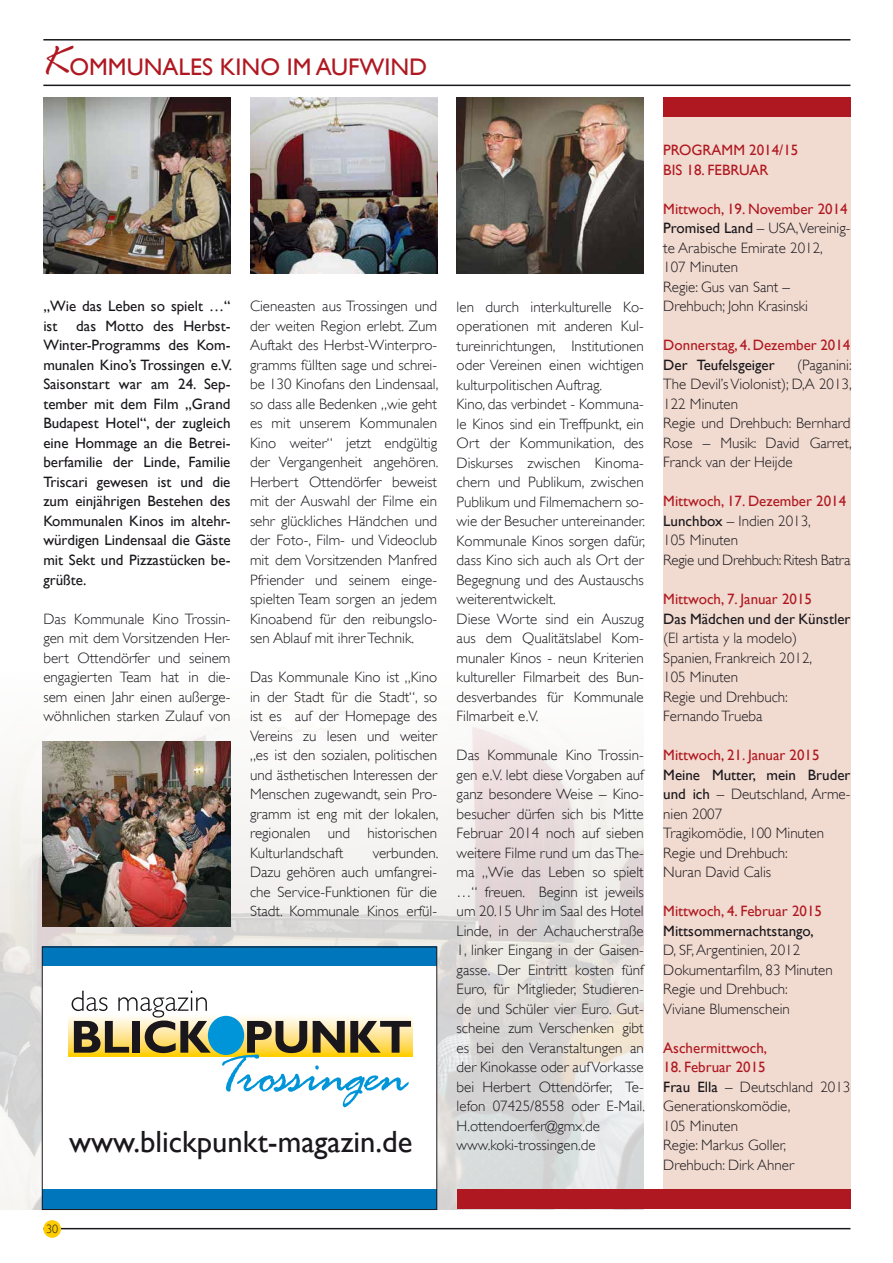
<style>
.page{position:relative;width:893px;height:1263px;background:#fff}
.page>*{position:absolute;margin:0;border:0;box-sizing:border-box;transform-origin:0 0}
.t1{font:30.6px "Gill Sans";color:#1a171c}
.t2{font:24px "Gill Sans";color:#b01821}
.t3{font:300 15px/19.5px "Gill Sans";color:#1a171c}
.t4{font:15px/19.5px "Gill Sans";color:#1a171c}
.t5{font:15px/19.5px "Gill Sans";color:#b01821}
.t6{font:300 15px/19.5px "Gill Sans";letter-spacing:-.02em;color:#1a171c}
.t7{font:300 12px "Gill Sans";color:#1a171c}
.s1{font-family:"Rage Italic Plain";font-size:42px}
.s2{font-weight:400;color:#b01821}
.s3{font-weight:400}
</style>
<div class="page">
<hr style="left:43px;top:1228px;width:807px;height:1px;background:#1a171c">
<div style="left:43px;top:1220px;width:18px;height:18px;background:#fecc00;border-radius:50%"></div>
<div style="left:663px;top:97px;width:187px;height:1112px;background:#f1dbd0"></div>
<img style="left:0;top:705px;width:644px;height:504px">
<hr style="left:43px;top:39px;width:807px;height:2px;background:#1a171c">
<hr style="left:43px;top:85px;width:807px;height:1px;background:#1a171c">
<div style="left:43px;top:947px;width:394px;height:262px;background:#fff"></div>
<div style="left:663px;top:97px;width:187px;height:20px;background:#b01821"></div>
<div style="left:457px;top:1189px;width:393px;height:20px;background:#b01821"></div>
<img style="left:43px;top:98px;width:188px;height:175px">
<img style="left:457px;top:98px;width:187px;height:175px">
<img style="left:250px;top:98px;width:187px;height:175px">
<img style="left:43px;top:741px;width:188px;height:186px">
<div style="left:42px;top:1189px;width:395px;height:20px;background:#0076bd"></div>
<div style="left:42px;top:947px;width:395px;height:19px;background:#0076bd"></div>
<div style="left:42px;top:947px;width:395px;height:263px;border:1px solid #1a171c"></div>
<svg style="left:68px;top:1015px;width:344px;height:42px"></svg>
<div style="left:208px;top:1016px;width:36px;height:39px;background:#0095d8;border-radius:50%"></div>
<svg style="left:72px;top:991px;width:139px;height:62px"></svg>
<svg style="left:222px;top:1021px;width:189px;height:86px"></svg>
<h2 class="t2" style="left:43px;top:53px;width:385px"><span class="s1">K</span>OMMUNALES KINO IM AUFWIND</h2>
<p class="t4" style="left:43px;top:296px;width:189px">„Wie das Leben so spielt …“ ist</p>
<p class="t4" style="left:43px;top:316px;width:190px;text-align:justify;text-indent:33px">das Motto des Herbst-Winter-Programms des Kom&shy;munalen Kino’s Trossingen e.V.<br>Saisonstart war am 24. Sep&shy;tember mit dem Film „Grand Budapest Hotel“, der zugleich eine Hommage an die Betrei&shy;berfamilie der Linde, Familie Triscari gewesen ist und die zum einjährigen Bestehen des Kommunalen Kinos im altehr&shy;würdigen Lindensaal die Gäste mit Sekt und Pizzastücken be&shy;grüßte.</p>
<p class="t3" style="left:43px;top:609px;width:189px;text-align:justify">Das Kommunale Kino Trossin&shy;gen mit dem Vorsitzenden Her&shy;bert Ottendörfer und seinem engagierten Team hat in die&shy;sem einen Jahr einen außerge&shy;wöhnlichen starken Zulauf von</p>
<p class="t3" style="left:250px;top:297px;width:190px;text-align:justify">Cieneasten aus Trossingen und der weiten Region erlebt. Zum Auftakt des Herbst-Winterpro&shy;gramms füllten sage und schrei&shy;be 130 Kinofans den Lindensaal, so dass alle Bedenken „wie geht es mit unserem Kommunalen Kino weiter“ jetzt endgültig der Vergangenheit angehören.<br>Herbert Ottendörfer beweist mit der Auswahl der Filme ein sehr glückliches Händchen und der Foto-, Film- und Videoclub mit dem Vorsitzenden Manfred Pfriender und seinem einge&shy;spielten Team sorgen an jedem Kinoabend für den reibungslo&shy;sen Ablauf mit ihrer Technik.</p>
<p class="t3" style="left:250px;top:667px;width:190px;text-align:justify">Das Kommunale Kino ist „Kino in der Stadt für die Stadt“, so ist es auf der Homepage des Vereins zu lesen und weiter „es ist den sozialen, politischen und ästhetischen Interessen der Menschen zugewandt, sein Pro&shy;gramm ist eng mit der lokalen, regionalen und historischen Kulturlandschaft</p>
<p class="t3" style="left:250px;top:843px;width:190px;text-align:justify;text-indent:123px">verbunden.<br>Dazu gehören auch umfangrei&shy;che Service-Funktionen für die Stadt. Kommunale Kinos erfül-</p>
<h1 class="t1" style="left:69px;top:1123px;width:345px">www.blickpunkt-magazin.de</h1>
<p class="t3" style="left:457px;top:297px;width:190px">len durch interkulturelle Ko&shy;operationen mit anderen Kul&shy;tureinrichtungen, Institutionen oder Vereinen einen wichtigen kulturpolitischen Auftrag.<br>Kino, das verbindet - Kommuna&shy;le Kinos sind ein Treffpunkt, ein<br>Ort der Kommunikation, des<br>Diskurses zwischen Kinoma&shy;chern und Publikum, zwischen<br>Publikum und Filmemachern so&shy;wie der Besucher untereinander.<br>Kommunale Kinos sorgen dafür, dass Kino sich auch als Ort der<br>Begegnung und des Austauschs weiterentwickelt.<br>Diese Worte sind ein Auszug aus dem Qualitätslabel Kom&shy;munaler Kinos - neun Kriterien kultureller Filmarbeit des Bun&shy;desverbandes für Kommunale<br>Filmarbeit e.V.</p>
<p class="t3" style="left:457px;top:745px;width:190px">Das Kommunale Kino Trossin&shy;gen e.V. lebt diese Vorgaben auf ganz besondere Weise – Kino&shy;besucher dürfen sich bis Mitte<br>Februar 2014 noch auf sieben weitere Filme rund um das The&shy;ma „Wie das Leben so spielt …“ freuen. Beginn ist jeweils um 20.15 Uhr im Saal des Hotel<br>Linde, in der Achaucherstraße<br>1, linker Eingang in der Gaisen&shy;gasse. Der Eintritt kosten fünf<br>Euro, für Mitglieder, Studieren&shy;de und Schüler vier Euro. Gut&shy;scheine zum Verschenken gibt es bei den Veranstaltungen an der Kinokasse oder auf Vorkasse bei Herbert Ottendörfer, Te&shy;lefon 07425/8558 oder E-Mail.<br>H.ottendoerfer@gmx.de www.koki-trossingen.de</p>
<p class="t5" style="left:663px;top:140px;width:137px">PROGRAMM 2014/15<br>BIS 18. FEBRUAR</p>
<p class="t3" style="left:663px;top:199px;width:189px"><span class="s2">Mittwoch, 19. November 2014<br></span><span class="s3">Promised Land</span> – USA,Vereinig&shy;te Arabische Emirate 2012,<br>107 Minuten<br>Regie: Gus van Sant –<br>Drehbuch; John Krasinski</p>
<p class="t5" style="left:663px;top:335px;width:189px">Donnerstag, 4. Dezember 2014</p>
<p class="t4" style="left:663px;top:355px;width:113px">Der Teufelsgeiger</p>
<p class="t3" style="left:663px;top:355px;width:190px;text-indent:134px">(Paganini:<br>The Devil’s Violonist); D,A 2013,<br>122 Minuten<br>Regie und Drehbuch: Bernhard<br>Rose – Musik: David Garret,<br>Franck van der Heijde</p>
<p class="t6" style="left:663px;top:492px;width:189px"><span class="s2">Mittwoch, 17. Dezember 2014<br></span><span class="s3">Lunchbox</span> – Indien 2013,<br>105 Minuten<br>Regie und Drehbuch: Ritesh Batra</p>
<p class="t5" style="left:663px;top:589px;width:150px">Mittwoch, 7. Januar 2015</p>
<p class="t4" style="left:663px;top:608px;width:189px">Das Mädchen und der Künstler</p>
<p class="t3" style="left:663px;top:628px;width:150px">(El artista y la modelo)<br>Spanien, Frankreich 2012,<br>105 Minuten<br>Regie und Drehbuch:<br>Fernando Trueba</p>
<p class="t5" style="left:663px;top:745px;width:158px">Mittwoch, 21. Januar 2015</p>
<p class="t3" style="left:663px;top:765px;width:189px"><span class="s3">Meine Mutter, mein Bruder und ich</span> – Deutschland, Arme&shy;nien 2007<br>Tragikomödie, 100 Minuten<br>Regie und Drehbuch:<br>Nuran David Calis</p>
<p class="t5" style="left:663px;top:901px;width:160px">Mittwoch, 4. Februar 2015</p>
<p class="t4" style="left:663px;top:920px;width:152px">Mittsommernachtstango,</p>
<p class="t3" style="left:663px;top:940px;width:171px">D, SF, Argentinien, 2012<br>Dokumentarfilm, 83 Minuten<br>Regie und Drehbuch:<br>Viviane Blumenschein</p>
<p class="t5" style="left:663px;top:1037px;width:105px">Aschermittwoch,</p>
<p class="t3" style="left:663px;top:1057px;width:189px"><span class="s2">18. Februar 2015<br></span><span class="s3">Frau Ella</span> – Deutschland 2013<br>Generationskomödie,<br>105 Minuten<br>Regie: Markus Goller,<br>Drehbuch: Dirk Ahner</p>
<p class="t7" style="left:46px;top:1222px;width:13px">30</p>
</div>
